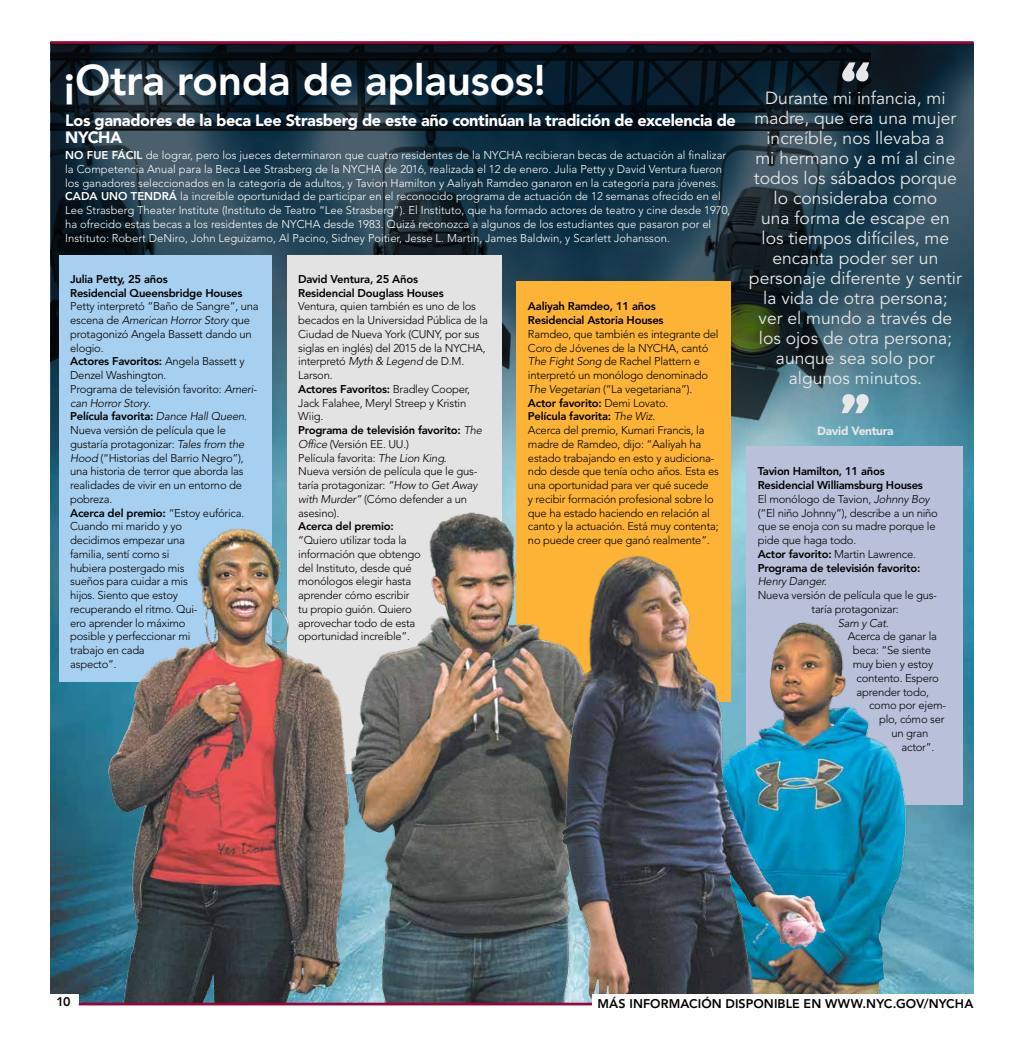
<style>
.page{position:relative;width:1024px;height:1050px;background:#fff}
.page>*{position:absolute;margin:0;border:0;box-sizing:border-box;transform-origin:0 0}
.t1{font:700 75px "Montserrat";color:#e6e7e8}
.t2{font:800 42.5px "Avenir LT Std";letter-spacing:-.01em;color:#fff}
.t3{font:17.5px/20px "Avenir LT Std";color:#e6e7e8;text-align:center}
.t4{font:900 16.25px/17.5px "Avenir LT Std";letter-spacing:-.025em;color:#fff}
.t5{font:800 12.5px "Avenir LT Std";letter-spacing:.005em;color:#000}
.t6{font:900 11.88px "Avenir LT Std";letter-spacing:-.025em;color:#e6e7e8}
.t7{font:300 11.25px/13.8px "Avenir LT Std";letter-spacing:-.02em;color:#000}
.t8{font:300 11.25px/13.8px "Avenir LT Std";color:#fff}
.t9{font:800 11.25px/13.8px "Avenir LT Std";letter-spacing:-.02em;color:#000}
.t10{font:italic 300 11.25px "Avenir LT Std";letter-spacing:-.02em;color:#000}
.s1{font-weight:800}
.s2{font-style:italic}
.s3{font-style:normal}
</style>
<div class="page">
<img style="left:51px;top:542px;width:922px;height:460px">
<svg style="left:51px;top:44px;width:922px;height:498px;background:#223d4b"></svg>
<div style="left:5px;top:993px;width:74px;height:37px;background:#fff"></div>
<div style="left:746px;top:446px;width:216px;height:359px;background:#b8c1d9"></div>
<div style="left:59px;top:255px;width:212px;height:426px;background:#a7cfef"></div>
<div style="left:287px;top:255px;width:214px;height:518px;background:#e2e3e2"></div>
<div style="left:517px;top:281px;width:214px;height:420px;background:#fcb336"></div>
<img style="left:96px;top:511px;width:187px;height:491px">
<img style="left:283px;top:507px;width:309px;height:495px">
<img style="left:831px;top:634px;width:84px;height:359px">
<img style="left:535px;top:547px;width:296px;height:451px">
<hr style="left:79px;top:1002px;width:614px;height:3px;background:#980539">
<hr style="left:51px;top:41px;width:922px;height:3px;background:#980539">
<div style="left:592px;top:993px;width:381px;height:26px;background:#fff"></div>
<h2 class="t2" style="left:63px;top:55px;width:484px">¡Otra ronda de aplausos!</h2>
<h3 class="t4" style="left:65px;top:111px;width:672px">Los ganadores de la beca Lee Strasberg de este año continúan la tradición de excelencia de<br>NYCHA</h3>
<p class="t8" style="left:65px;top:148px;width:667px"><span class="s1">NO FUE FÁCIL</span> de lograr, pero los jueces determinaron que cuatro residentes de la NYCHA recibieran becas de actuación al finalizar la Competencia Anual para la Beca Lee Strasberg de la NYCHA de 2016, realizada el 12 de enero. Julia Petty y David Ventura fueron los ganadores seleccionados en la categoría de adultos, y Tavion Hamilton y Aaliyah Ramdeo ganaron en la categoría para jóvenes.<br><span class="s1">CADA UNO TENDRÁ</span> la increíble oportunidad de participar en el reconocido programa de actuación de 12 semanas ofrecido en el Lee Strasberg Theater Institute (Instituto de Teatro “Lee Strasberg”). El Instituto, que ha formado actores de teatro y cine desde 1970, ha ofrecido estas becas a los residentes de NYCHA desde 1983. Quizá reconozca a algunos de los estudiantes que pasaron por el Instituto: Robert DeNiro, John Leguizamo, Al Pacino, Sidney Poitier, Jesse L. Martin, James Baldwin, y Scarlett Johansson.</p>
<p class="t9" style="left:70px;top:272px;width:174px">Julia Petty, 25 años<br>Residencial Queensbridge Houses</p>
<p class="t7" style="left:70px;top:299px;width:190px">Petty interpretó “Baño de Sangre”, una escena de <span class="s2">American Horror Story</span> que protagonizó Angela Bassett dando un elogio.<br><span class="s1">Actores Favoritos:</span> Angela Bassett y<br>Denzel Washington.<br>Programa de televisión favorito: <span class="s2">Ameri&shy;can Horror Story</span>.<br><span class="s1">Película favorita:</span> <span class="s2">Dance Hall Queen</span>.<br>Nueva versión de película que le gustaría protagonizar: <span class="s2">Tales from the<br>Hood</span> (“Historias del Barrio Negro”), una historia de terror que aborda las realidades de vivir en un entorno de pobreza.<br><span class="s1">Acerca del premio:</span> “Estoy eufórica.<br>Cuando mi marido y yo<br>decidimos empezar una<br>familia, sentí como si<br>hubiera postergado mis<br>sueños para cuidar a mis<br>hijos. Siento que estoy<br>recuperando el ritmo. Qui-<br>ero aprender lo máximo<br>posible y perfeccionar mi<br>trabajo en cada<br>aspecto”.</p>
<p class="t9" style="left:298px;top:272px;width:147px">David Ventura, 25 Años<br>Residencial Douglass Houses</p>
<p class="t7" style="left:298px;top:299px;width:191px">Ventura, quien también es uno de los becados en la Universidad Pública de la<br>Ciudad de Nueva York (CUNY, por sus siglas en inglés) del 2015 de la NYCHA, interpretó <span class="s2">Myth &amp; Legend</span> de D.M.<br>Larson.<br><span class="s1">Actores Favoritos:</span> Bradley Cooper,<br>Jack Falahee, Meryl Streep y Kristin<br>Wiig.<br><span class="s1">Programa de televisión favorito:</span> <span class="s2">The<br>Office</span> (Versión EE. UU.)<br>Película favorita: <span class="s2">The Lion King</span>.<br>Nueva versión de película que le gus&shy;taría protagonizar: <span class="s2">“How to Get Away with Murder”</span> (Cómo defender a un asesino).</p>
<p class="t9" style="left:298px;top:519px;width:97px">Acerca del premio:</p>
<p class="t7" style="left:298px;top:533px;width:124px">“Quiero utilizar toda la información que obtengo del Instituto, desde qué monólogos elegir hasta aprender cómo escribir tu propio guión. Quiero aprovechar todo de esta oportunidad increíble”.</p>
<p class="t9" style="left:528px;top:299px;width:137px">Aaliyah Ramdeo, 11 años<br>Residencial Astoria Houses</p>
<p class="t7" style="left:528px;top:327px;width:192px">Ramdeo, que también es integrante del Coro de Jóvenes de la NYCHA, cantó <span class="s2">The Fight Song</span> de Rachel Plattern e interpretó un monólogo denominado <span class="s2">The Vegetarian</span> (“La vegetariana”).<br><span class="s1">Actor favorito:</span> Demi Lovato.<br><span class="s1">Película favorita:</span> <span class="s2">The Wiz.<br></span>Acerca del premio, Kumari Francis, la madre de Ramdeo, dijo: “Aaliyah ha estado trabajando en esto y audiciona&shy;ndo desde que tenía ocho años. Esta es una oportunidad para ver qué sucede<br>y recibir formación profesional sobre lo que ha estado haciendo en relación al canto y la actuación. Está muy contenta; no puede creer que ganó realmente”.</p>
<h1 class="t1" style="left:839px;top:44px;width:33px">“</h1>
<h3 class="t3" style="left:765px;top:88px;width:182px">Durante mi infancia, mi</h3>
<h3 class="t3" style="left:754px;top:108px;width:203px">madre, que era una mujer</h3>
<p class="t3" style="left:749px;top:128px;width:214px">increíble, nos llevaba a<br>mi hermano y a mí al cine todos los sábados porque lo consideraba como<br>una forma de escape en los tiempos difíciles, me encanta poder ser un personaje diferente y sentir la vida de otra persona;<br>ver el mundo a través de los ojos de otra persona; aunque sea solo por algunos minutos.</p>
<p class="t6" style="left:817px;top:424px;width:78px">David Ventura</p>
<h1 class="t1" style="left:839px;top:375px;width:33px">”</h1>
<p class="t7" style="left:758px;top:464px;width:182px"><span class="s1">Tavion Hamilton, 11 años<br>Residencial Williamsburg Houses<br></span>El monólogo de Tavion, <span class="s2">Johnny Boy </span>(“El niño Johnny”), describe a un niño que se enoja con su madre porque le pide que haga todo.<br><span class="s1">Actor favorito:</span> Martin Lawrence.<br><span class="s1">Programa de televisión favorito:</span></p>
<p class="t10" style="left:758px;top:575px;width:71px">Henry Danger.</p>
<p class="t7" style="left:758px;top:588px;width:181px">Nueva versión de película que le gus-</p>
<p class="t7" style="left:811px;top:602px;width:89px">taría protagonizar:</p>
<p class="t10" style="left:838px;top:616px;width:53px">Sam y Cat<span class="s3">.</span></p>
<p class="t7" style="left:848px;top:629px;width:91px">Acerca de ganar la</p>
<p class="t7" style="left:853px;top:643px;width:80px">beca: “Se siente</p>
<p class="t7" style="left:853px;top:657px;width:82px">muy bien y estoy</p>
<p class="t7" style="left:856px;top:671px;width:84px">contento. Espero</p>
<p class="t7" style="left:856px;top:684px;width:74px">aprender todo,</p>
<p class="t7" style="left:869px;top:698px;width:79px">como por ejem-</p>
<p class="t7" style="left:879px;top:712px;width:67px">plo, cómo ser</p>
<p class="t7" style="left:891px;top:726px;width:38px">un gran</p>
<p class="t7" style="left:901px;top:739px;width:34px">actor”.</p>
<p class="t5" style="left:56px;top:994px;width:16px">10</p>
<p class="t5" style="left:597px;top:996px;width:377px">MÁS INFORMACIÓN DISPONIBLE EN WWW.NYC.GOV/NYCHA</p>
</div>
